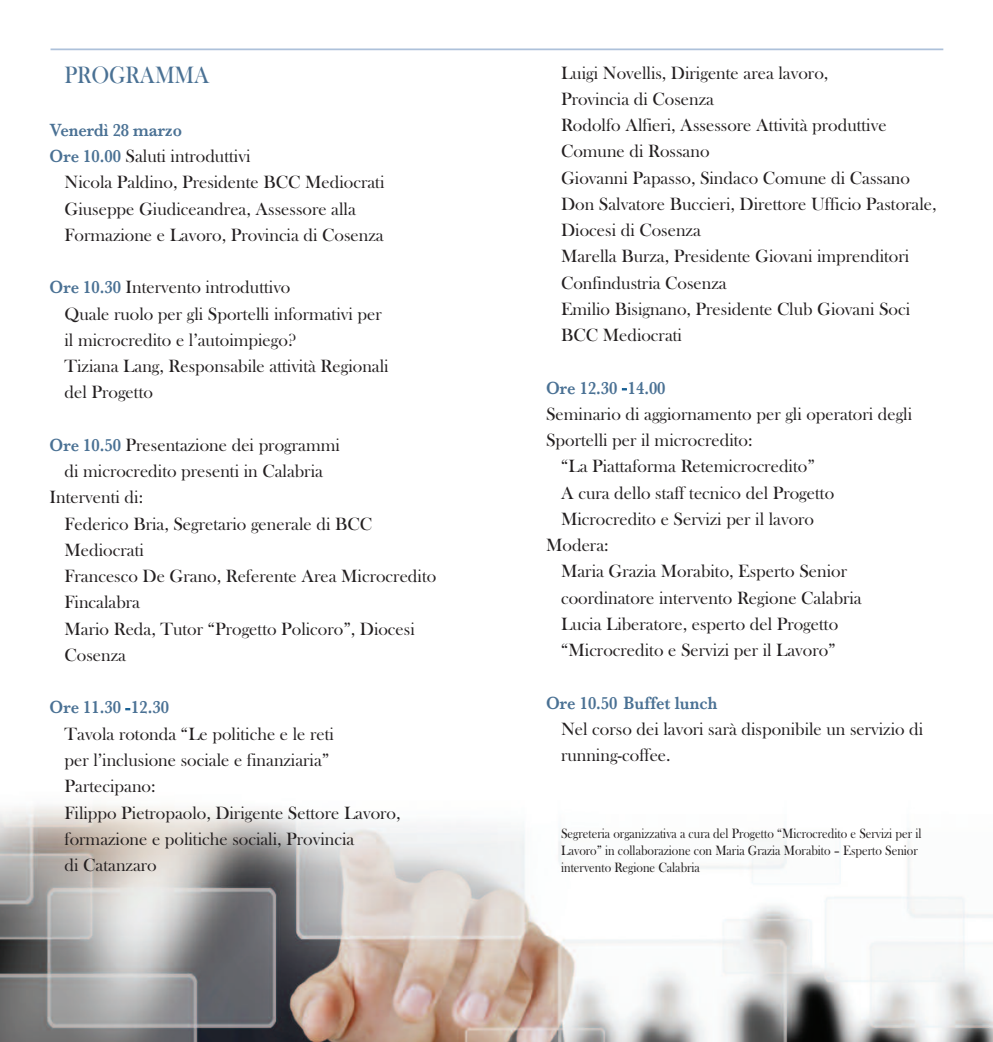
<style>
.page{position:relative;width:993px;height:1042px;background:#fff}
.page>*{position:absolute;margin:0;border:0;box-sizing:border-box;transform-origin:0 0}
.t1{font:24.5px "Bask Old Face";letter-spacing:-.005em;color:#4a7194;scale:.9 1}
.t2{font:18.38px/26.2px "Bask Old Face";color:#231f20}
.t3{font:600 18.38px "Baskerville";color:#4a7194;scale:.9 1}
.t4{font:14px/17.2px "Bask Old Face";color:#231f20;scale:.9 1}
.s1{font-family:"Baskerville";font-weight:600;color:#4a7194}
.s2{font-family:"Bask Old Face";font-weight:400;color:#175f93}
</style>
<div class="page">
<img style="left:0;top:805px;width:992px;height:237px">
<hr style="left:50px;top:48px;width:893px;height:2px;background:#adc1da">
<h1 class="t1" style="left:64px;top:61px;width:162px">PROGRAMMA</h1>
<p class="t3" style="left:50px;top:119px;width:148px">Venerdì 28 marzo</p>
<p class="t2" style="left:64px;top:143px;width:321px;text-indent:-15px"><span class="s1">Ore 10.00</span> Saluti introduttivi<br>Nicola Paldino, Presidente BCC Mediocrati Giuseppe Giudiceandrea, Assessore alla Formazione e Lavoro, Provincia di Cosenza</p>
<p class="t2" style="left:64px;top:274px;width:325px;text-indent:-15px"><span class="s1">Ore 10.30</span> Intervento introduttivo<br>Quale ruolo per gli Sportelli informativi per il microcredito e l’autoimpiego?<br>Tiziana Lang, Responsabile attività Regionali del Progetto</p>
<p class="t2" style="left:50px;top:431px;width:292px"><span class="s1">Ore 10.50</span> Presentazione dei programmi</p>
<p class="t2" style="left:64px;top:458px;width:260px">di microcredito presenti in Calabria</p>
<p class="t2" style="left:50px;top:484px;width:95px">Interventi di:</p>
<p class="t2" style="left:64px;top:510px;width:309px">Federico Bria, Segretario generale di BCC</p>
<p class="t2" style="left:64px;top:536px;width:81px">Mediocrati</p>
<p class="t2" style="left:64px;top:563px;width:373px">Francesco De Grano, Referente Area Microcredito</p>
<p class="t2" style="left:64px;top:589px;width:77px">Fincalabra</p>
<p class="t2" style="left:64px;top:615px;width:352px">Mario Reda, Tutor “Progetto Policoro”, Diocesi</p>
<p class="t2" style="left:64px;top:641px;width:63px">Cosenza</p>
<p class="t3" style="left:50px;top:696px;width:134px">Ore 11.30 <span class="s2">-</span>12.30</p>
<p class="t2" style="left:64px;top:720px;width:337px">Tavola rotonda “Le politiche e le reti<br>per l’inclusione sociale e finanziaria” Partecipano:<br>Filippo Pietropaolo, Dirigente Settore Lavoro, formazione e politiche sociali, Provincia<br>di Catanzaro</p>
<p class="t2" style="left:561px;top:59px;width:377px">Luigi Novellis, Dirigente area lavoro,<br>Provincia di Cosenza<br>Rodolfo Alfieri, Assessore Attività produttive Comune di Rossano<br>Giovanni Papasso, Sindaco Comune di Cassano Don Salvatore Buccieri, Direttore Ufficio Pastorale, Diocesi di Cosenza<br>Marella Burza, Presidente Giovani imprenditori Confindustria Cosenza<br>Emilio Bisignano, Presidente Club Giovani Soci BCC Mediocrati</p>
<p class="t3" style="left:546px;top:376px;width:134px">Ore 12.30 <span class="s2">-</span>14.00</p>
<p class="t2" style="left:546px;top:400px;width:367px">Seminario di aggiornamento per gli operatori degli</p>
<p class="t2" style="left:546px;top:427px;width:208px">Sportelli per il microcredito:</p>
<p class="t2" style="left:561px;top:453px;width:255px">“La Piattaforma Retemicrocredito”</p>
<p class="t2" style="left:561px;top:479px;width:274px">A cura dello staff tecnico del Progetto</p>
<p class="t2" style="left:561px;top:505px;width:254px">Microcredito e Servizi per il lavoro</p>
<p class="t2" style="left:546px;top:532px;width:64px">Modera:</p>
<p class="t2" style="left:561px;top:558px;width:287px">Maria Grazia Morabito, Esperto Senior</p>
<p class="t2" style="left:561px;top:584px;width:302px">coordinatore intervento Regione Calabria</p>
<p class="t2" style="left:561px;top:610px;width:278px">Lucia Liberatore, esperto del Progetto</p>
<p class="t2" style="left:561px;top:637px;width:276px">“Microcredito e Servizi per il Lavoro”</p>
<p class="t3" style="left:546px;top:691px;width:192px">Ore 10.50 Buffet lunch</p>
<p class="t2" style="left:561px;top:715px;width:364px">Nel corso dei lavori sarà disponibile un servizio di running-coffee.</p>
<p class="t4" style="left:561px;top:824px;width:402px">Segreteria organizzativa a cura del Progetto “Microcredito e Servizi per il<br>Lavoro” in collaborazione con Maria Grazia Morabito – Esperto Senior intervento Regione Calabria</p>
</div>
